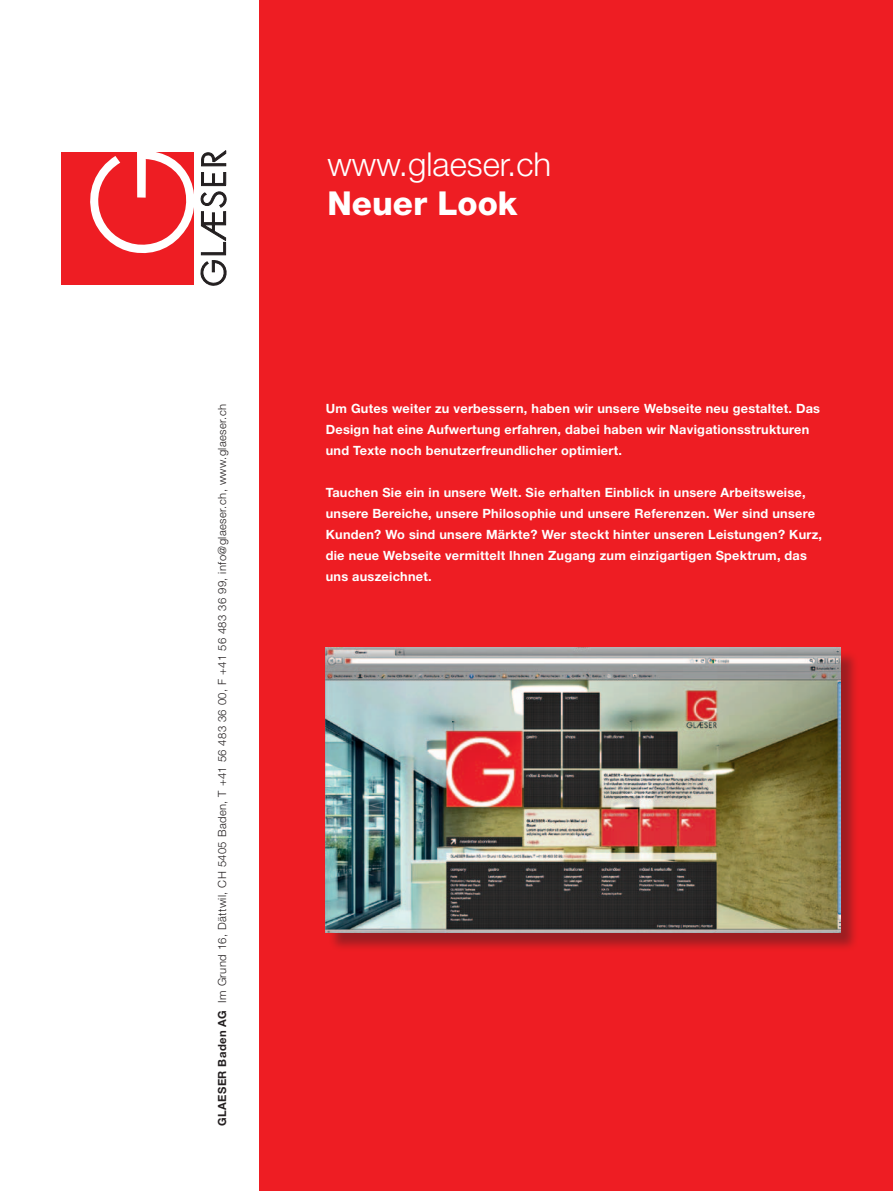
<style>
.page{position:relative;width:893px;height:1191px;background:#fff}
.page>*{position:absolute;margin:0;border:0;box-sizing:border-box;transform-origin:0 0}
.t1{font:300 33px "Helvetica Neue";color:#fff}
.t2{font:800 33px "Helvetica Neue";color:#fff}
.t3{font:700 12.75px/21px "Helvetica Neue";letter-spacing:.02em;color:#fff}
.t4{font:300 11.25px "Helvetica Neue";letter-spacing:.035em;color:#231f20}
.s1{font-weight:700}
</style>
<div class="page">
<div style="left:61px;top:152px;width:133px;height:133px;background:#ee1d23"></div>
<svg style="left:90px;top:150px;width:137px;height:136px"></svg>
<div style="left:259px;top:0;width:634px;height:1191px;background:#ee1d23"></div>
<div style="left:328px;top:650px;width:531px;height:301px;background:#231f20;opacity:.4"></div>
<img style="left:326px;top:648px;width:514px;height:284px">
<p class="t4" style="left:215px;top:1125px;width:723px;rotate:-90deg"><span class="s1">GLAESER Baden AG</span> Im Grund 16, Dättwil, CH 5405 Baden, T +41 56 483 36 00, F +41 56 483 36 99, info@glaeser.ch, www.glaeser.ch</p>
<h1 class="t1" style="left:327px;top:144px;width:225px">www.glaeser.ch</h1>
<h1 class="t2" style="left:327px;top:184px;width:192px">Neuer Look</h1>
<p class="t3" style="left:326px;top:397px;width:496px">Um Gutes weiter zu verbessern, haben wir unsere Webseite neu gestaltet. Das<br>Design hat eine Aufwertung erfahren, dabei haben wir Navigationsstrukturen und Texte noch benutzerfreundlicher optimiert.</p>
<p class="t3" style="left:326px;top:481px;width:498px">Tauchen Sie ein in unsere Welt. Sie erhalten Einblick in unsere Arbeitsweise, unsere Bereiche, unsere Philosophie und unsere Referenzen. Wer sind unsere Kunden? Wo sind unsere Märkte? Wer steckt hinter unseren Leistungen? Kurz, die neue Webseite vermittelt Ihnen Zugang zum einzigartigen Spektrum, das uns auszeichnet.</p>
</div>
